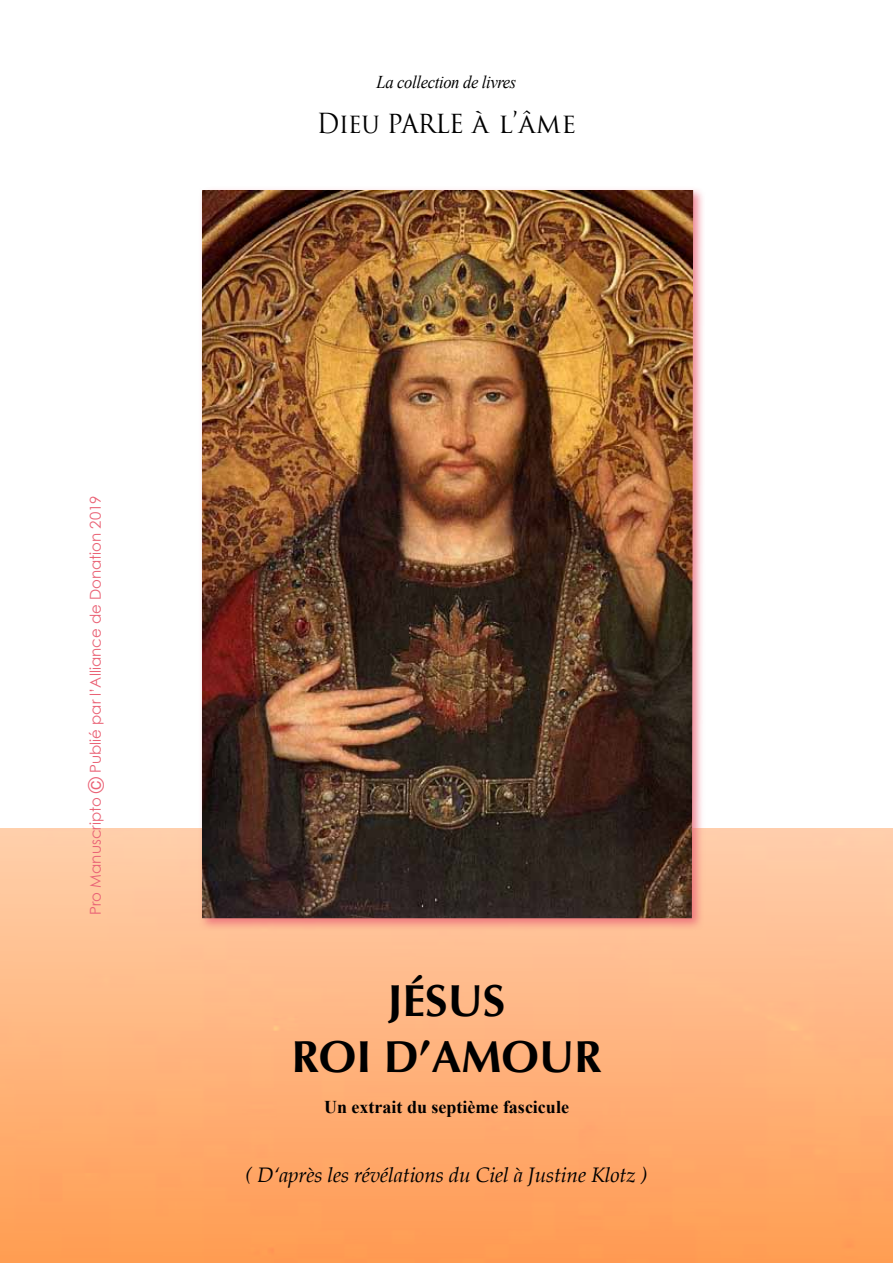
<style>
.page{position:relative;width:893px;height:1263px;background:#fff}
.page>*{position:absolute;margin:0;border:0;box-sizing:border-box;transform-origin:0 0}
.t1{font:700 45px/56.1px "Optima";color:#000;text-align:center}
.t2{font:27px "Trajan Pro";letter-spacing:-.02em;color:#000;scale:.92 1}
.t3{font:italic 21px "Palatino";letter-spacing:-.01em;color:#000}
.t4{font:700 18px "Times New Roman";color:#000}
.t5{font:italic 18px "Times New Roman";letter-spacing:-.02em;color:#000;scale:.92 1}
.t6{font:15px "Century Gothic";color:#ea6376}
.s1{font-size:30px}
.s2{font-size:21px}
</style>
<div class="page">
<img style="left:0;top:828px;width:893px;height:435px">
<div style="left:198px;top:186px;width:508px;height:745px;background:#ea6376;opacity:.75"></div>
<img style="left:202px;top:190px;width:491px;height:728px">
<p class="t5" style="left:377px;top:69px;width:153px">La collection de livres</p>
<h2 class="t2" style="left:317px;top:106px;width:284px">Dieu <span class="s1">parle</span> à l’âme</h2>
<p class="t6" style="left:86px;top:915px;width:421px;rotate:-90deg">Pro Manuscripto <span class="s2">©</span> Publié par l’Alliance de Donation 2019</p>
<h1 class="t1" style="left:291px;top:973px;width:312px">JÉSUS<br>ROI D’AMOUR</h1>
<p class="t4" style="left:324px;top:1095px;width:246px">Un extrait du septième fascicule</p>
<h3 class="t3" style="left:245px;top:1157px;width:403px">( D‘après les révélations du Ciel à Justine Klotz )</h3>
</div>
